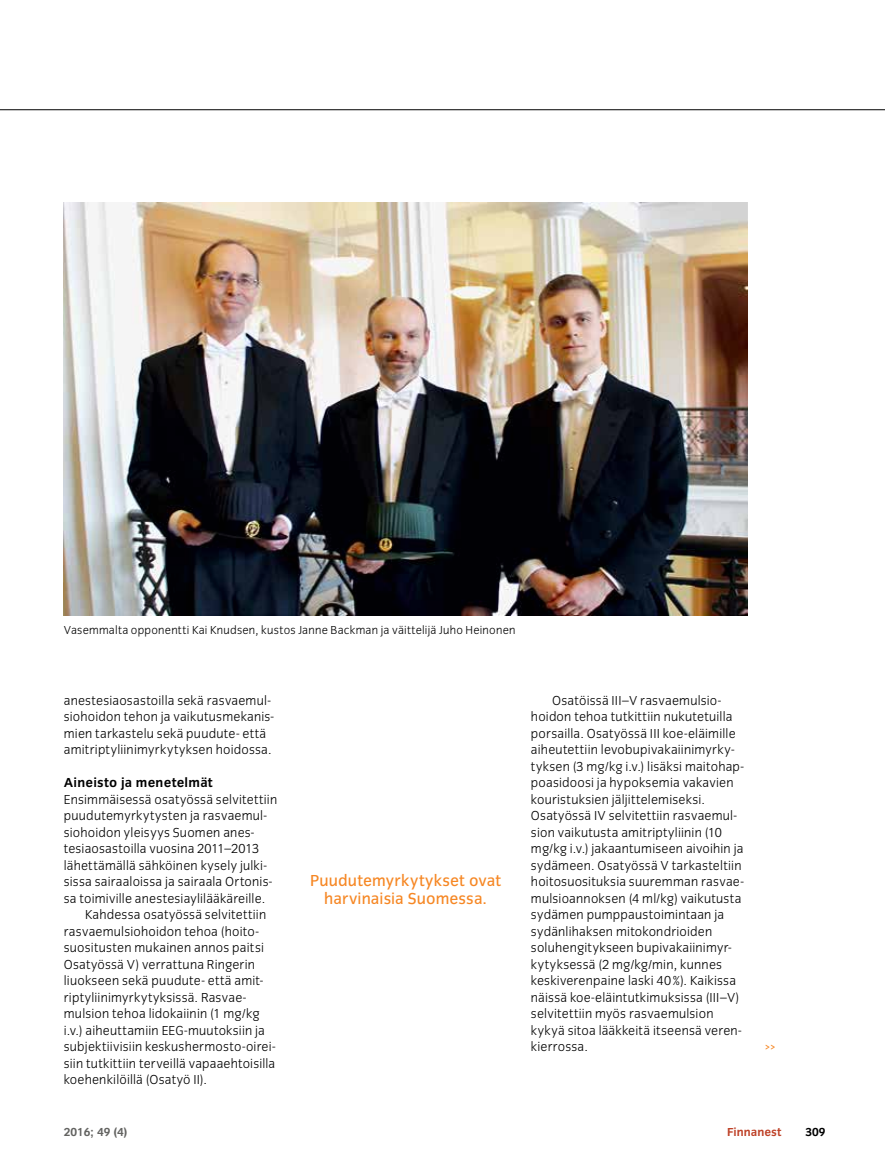
<style>
.page{position:relative;width:885px;height:1174px;background:#fff}
.page>*{position:absolute;margin:0;border:0;box-sizing:border-box;transform-origin:0 0}
.t1{font:16.5px/18px "Congress Sans";letter-spacing:.005em;color:#f68724;text-align:center}
.t2{font:300 13.5px/16.5px "Congress Sans";letter-spacing:.015em;color:#000}
.t3{font:700 13.5px "Congress Sans";letter-spacing:.015em;color:#000}
.t4{font:300 12px "Congress Sans";letter-spacing:.02em;color:#000}
.t5{font:700 12px "Congress Sans";color:#636361}
.t6{font:700 12px "Congress Sans";color:#be4127}
.t7{font:700 12px "Congress Sans";color:#000}
.t8{font:700 12px "Adobe Caslon Pro";color:#f68724}
</style>
<div class="page">
<img style="left:64px;top:202px;width:683px;height:413px">
<hr style="left:0;top:109px;width:884px;height:1px;background:#000">
<p class="t4" style="left:64px;top:623px;width:453px">Vasemmalta opponentti Kai Knudsen, kustos Janne Backman ja väittelijä Juho Heinonen</p>
<p class="t2" style="left:64px;top:692px;width:212px">anestesiaosastoilla sekä rasvaemul&shy;siohoidon tehon ja vaikutusmekanis&shy;mien tarkastelu sekä puudute- että amitriptyliinimyrkytyksen hoidossa.</p>
<p class="t3" style="left:64px;top:775px;width:150px">Aineisto ja menetelmät</p>
<p class="t2" style="left:64px;top:791px;width:215px">Ensimmäisessä osatyössä selvitettiin</p>
<p class="t2" style="left:64px;top:807px;width:205px">puudutemyrkytysten ja rasvaemul-</p>
<p class="t2" style="left:64px;top:824px;width:192px">siohoidon yleisyys Suomen anes-</p>
<p class="t2" style="left:64px;top:840px;width:197px">tesiaosastoilla vuosina 2011–2013</p>
<p class="t2" style="left:64px;top:857px;width:205px">lähettämällä sähköinen kysely julki-</p>
<p class="t2" style="left:64px;top:873px;width:210px">sissa sairaaloissa ja sairaala Ortonis-</p>
<p class="t2" style="left:64px;top:890px;width:203px">sa toimiville anestesiaylilääkäreille.</p>
<p class="t2" style="left:85px;top:906px;width:182px">Kahdessa osatyössä selvitettiin</p>
<p class="t2" style="left:64px;top:923px;width:197px">rasvaemulsiohoidon tehoa (hoito-</p>
<p class="t2" style="left:64px;top:939px;width:202px">suositusten mukainen annos paitsi</p>
<p class="t2" style="left:64px;top:956px;width:193px">Osatyössä V) verrattuna Ringerin</p>
<p class="t2" style="left:64px;top:972px;width:201px">liuokseen sekä puudute- että amit-</p>
<p class="t2" style="left:64px;top:989px;width:184px">riptyliinimyrkytyksissä. Rasvae-</p>
<p class="t2" style="left:64px;top:1005px;width:197px">mulsion tehoa lidokaiinin (1 mg/kg</p>
<p class="t2" style="left:64px;top:1022px;width:203px">i.v.) aiheuttamiin EEG-muutoksiin ja</p>
<p class="t2" style="left:64px;top:1038px;width:213px">subjektiivisiin keskushermosto-oirei-</p>
<p class="t2" style="left:64px;top:1055px;width:213px">siin tutkittiin terveillä vapaaehtoisilla</p>
<p class="t2" style="left:64px;top:1071px;width:145px">koehenkilöillä (Osatyö II).</p>
<p class="t1" style="left:310px;top:871px;width:192px">Puudutemyrkytykset ovat harvinaisia Suomessa.</p>
<p class="t2" style="left:531px;top:692px;width:214px;text-indent:21px">Osatöissä III–V rasvaemulsio&shy;hoidon tehoa tutkittiin nukutetuilla porsailla. Osatyössä III koe-eläimille aiheutettiin levobupivakaiinimyrky&shy;tyksen (3 mg/kg i.v.) lisäksi maitohap&shy;poasidoosi ja hypoksemia vakavien kouristuksien jäljittelemiseksi.<br>Osatyössä IV selvitettiin rasvaemul&shy;sion vaikutusta amitriptyliinin (10 mg/kg i.v.) jakaantumiseen aivoihin ja sydämeen. Osatyössä V tarkasteltiin hoitosuosituksia suuremman rasvae&shy;mulsioannoksen (4 ml/kg) vaikutusta sydämen pumppaustoimintaan ja sydänlihaksen mitokondrioiden soluhengitykseen bupivakaiinimyr&shy;kytyksessä (2 mg/kg/min, kunnes keskiverenpaine laski 40%). Kaikissa näissä koe-eläintutkimuksissa (III–V) selvitettiin myös rasvaemulsion kykyä sitoa lääkkeitä itseensä veren&shy;kierrossa.</p>
<p class="t8" style="left:764px;top:1038px;width:13px">&gt;&gt;</p>
<p class="t5" style="left:64px;top:1125px;width:65px">2016; 49 (4)</p>
<p class="t6" style="left:727px;top:1125px;width:56px">Finnanest</p>
<p class="t7" style="left:805px;top:1125px;width:22px">309</p>
</div>
